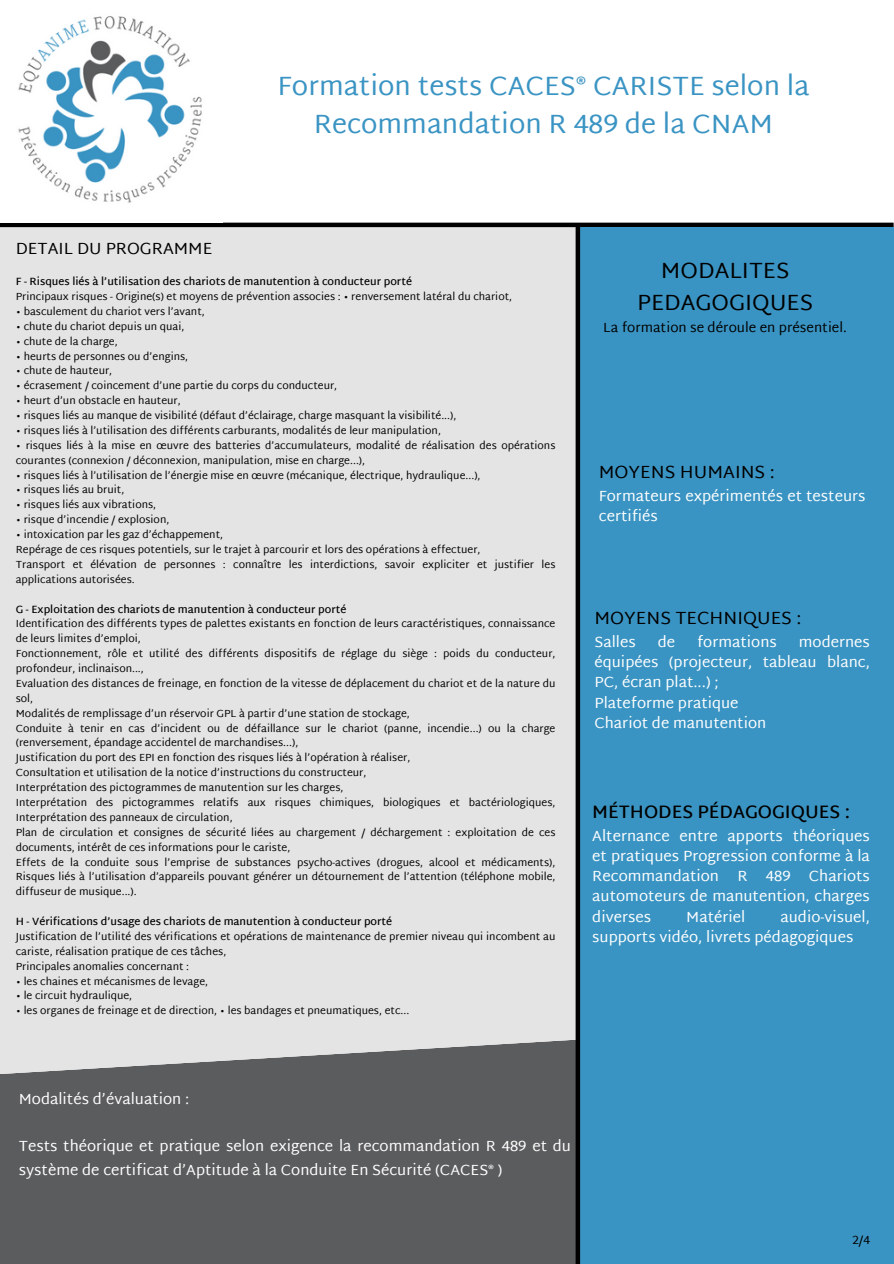
<style>
.page{position:relative;width:894px;height:1264px;background:#fff}
.page>*{position:absolute;margin:0;border:0;box-sizing:border-box;transform-origin:0 0}
.t1{font:27px/37.2px "Martel Sans";color:#3a94c3;text-align:center}
.t2{font:22.5px/31.5px "Martel Sans";color:#000;text-align:center}
.t3{font:18px "Martel Sans";color:#000}
.t4{font:600 18px "Martel Sans";color:#000}
.t5{font:16.5px "Martel Sans";color:#000}
.t6{font:15px/20.2px "Martel Sans";color:#fff}
.t7{font:13.5px "Martel Sans";color:#000}
.t8{font:12px "Martel Sans";color:#000}
.t9{font:10.5px/14.9px "Martel Sans";color:#000}
.t10{font:600 10.5px "Martel Sans";color:#000}
</style>
<div class="page">
<div style="left:0;top:227px;width:575px;height:1035px;background:#e4e4e4"></div>
<svg style="left:0;top:1040px;width:575px;height:223px;background:#656667"></svg>
<hr style="left:0;top:223px;width:893px;height:4px;background:#000">
<img style="left:18px;top:16px;width:184px;height:187px">
<div style="left:577px;top:227px;width:315px;height:1036px;background:#3a94c3"></div>
<div style="left:575px;top:225px;width:5px;height:1038px;background:#000"></div>
<h2 class="t1" style="left:277px;top:67px;width:533px">Formation tests CACES® CARISTE selon la<br>Recommandation R 489 de la CNAM</h2>
<p class="t5" style="left:16px;top:238px;width:198px">DETAIL DU PROGRAMME</p>
<p class="t10" style="left:16px;top:275px;width:394px">F - Risques liés à l’utilisation des chariots de manutention à conducteur porté</p>
<p class="t9" style="left:16px;top:289px;width:497px">Principaux risques - Origine(s) et moyens de prévention associes : • renversement latéral du chariot,</p>
<p class="t9" style="left:16px;top:304px;width:190px">• basculement du chariot vers l’avant,</p>
<p class="t9" style="left:16px;top:319px;width:170px">• chute du chariot depuis un quai,</p>
<p class="t9" style="left:16px;top:333px;width:103px">• chute de la charge,</p>
<p class="t9" style="left:16px;top:348px;width:174px">• heurts de personnes ou d’engins,</p>
<p class="t9" style="left:16px;top:363px;width:98px">• chute de hauteur,</p>
<p class="t9" style="left:16px;top:378px;width:323px">• écrasement / coincement d’une partie du corps du conducteur,</p>
<p class="t9" style="left:16px;top:393px;width:166px">• heurt d’un obstacle en hauteur,</p>
<p class="t9" style="left:16px;top:408px;width:442px">• risques liés au manque de visibilité (défaut d’éclairage, charge masquant la visibilité...),</p>
<p class="t9" style="left:16px;top:423px;width:426px">• risques liés à l’utilisation des différents carburants, modalités de leur manipulation,</p>
<p class="t9" style="left:16px;top:438px;width:541px">• risques liés à la mise en œuvre des batteries d’accumulateurs, modalité de réalisation des opérations courantes (connexion / déconnexion, manipulation, mise en charge...),</p>
<p class="t9" style="left:16px;top:467px;width:466px">• risques liés à l’utilisation de l’énergie mise en œuvre (mécanique, électrique, hydraulique...),</p>
<p class="t9" style="left:16px;top:482px;width:110px">• risques liés au bruit,</p>
<p class="t9" style="left:16px;top:497px;width:142px">• risques liés aux vibrations,</p>
<p class="t9" style="left:16px;top:512px;width:155px">• risque d’incendie / explosion,</p>
<p class="t9" style="left:16px;top:527px;width:209px">• intoxication par les gaz d’échappement,</p>
<p class="t9" style="left:16px;top:542px;width:466px">Repérage de ces risques potentiels, sur le trajet à parcourir et lors des opérations à effectuer,</p>
<p class="t9" style="left:16px;top:557px;width:541px">Transport et élévation de personnes : connaître les interdictions, savoir expliciter et justifier les applications autorisées.</p>
<p class="t10" style="left:16px;top:602px;width:328px">G - Exploitation des chariots de manutention à conducteur porté</p>
<p class="t9" style="left:16px;top:616px;width:541px">Identification des différents types de palettes existants en fonction de leurs caractéristiques, connaissance de leurs limites d’emploi,</p>
<p class="t9" style="left:16px;top:646px;width:541px">Fonctionnement, rôle et utilité des différents dispositifs de réglage du siège : poids du conducteur, profondeur, inclinaison...,</p>
<p class="t9" style="left:16px;top:676px;width:541px">Evaluation des distances de freinage, en fonction de la vitesse de déplacement du chariot et de la nature du sol,</p>
<p class="t9" style="left:16px;top:705px;width:395px">Modalités de remplissage d’un réservoir GPL à partir d’une station de stockage,</p>
<p class="t9" style="left:16px;top:720px;width:541px">Conduite à tenir en cas d’incident ou de défaillance sur le chariot (panne, incendie...) ou la charge (renversement, épandage accidentel de marchandises...),</p>
<p class="t9" style="left:16px;top:750px;width:396px">Justification du port des EPI en fonction des risques liés à l’opération à réaliser,</p>
<p class="t9" style="left:16px;top:765px;width:352px">Consultation et utilisation de la notice d’instructions du constructeur,</p>
<p class="t9" style="left:16px;top:780px;width:329px">Interprétation des pictogrammes de manutention sur les charges,</p>
<p class="t9" style="left:16px;top:795px;width:541px">Interprétation des pictogrammes relatifs aux risques chimiques, biologiques et bactériologiques,<br>Interprétation des panneaux de circulation,</p>
<p class="t9" style="left:16px;top:824px;width:541px">Plan de circulation et consignes de sécurité liées au chargement / déchargement : exploitation de ces documents, intérêt de ces informations pour le cariste,</p>
<p class="t9" style="left:16px;top:854px;width:541px;text-align:justify">Effets de la conduite sous l’emprise de substances psycho-actives (drogues, alcool et médicaments), Risques liés à l’utilisation d’appareils pouvant générer un détournement de l’attention (téléphone mobile, diffuseur de musique...).</p>
<p class="t10" style="left:16px;top:915px;width:374px">H - Vérifications d’usage des chariots de manutention à conducteur porté</p>
<p class="t9" style="left:16px;top:928px;width:541px">Justification de l’utilité des vérifications et opérations de maintenance de premier niveau qui incombent au cariste, réalisation pratique de ces tâches,</p>
<h4 class="t9" style="left:16px;top:958px;width:175px">Principales anomalies concernant :</h4>
<h5 class="t9" style="left:16px;top:973px;width:194px">• les chaines et mécanismes de levage,</h5>
<h3 class="t9" style="left:16px;top:988px;width:118px">• le circuit hydraulique,</h3>
<h3 class="t9" style="left:16px;top:1003px;width:395px">• les organes de freinage et de direction, • les bandages et pneumatiques, etc...</h3>
<h1 class="t2" style="left:637px;top:255px;width:177px">MODALITES<br>PEDAGOGIQUES</h1>
<h1 class="t7" style="left:603px;top:320px;width:245px">La formation se déroule en présentiel.</h1>
<h3 class="t3" style="left:598px;top:461px;width:177px">MOYENS HUMAINS :</h3>
<h3 class="t6" style="left:598px;top:485px;width:268px">Formateurs expérimentés et testeurs certifiés</h3>
<h3 class="t3" style="left:594px;top:607px;width:208px">MOYENS TECHNIQUES :</h3>
<h3 class="t6" style="left:594px;top:631px;width:43px">Salles</h3>
<h3 class="t6" style="left:657px;top:631px;width:19px">de</h3>
<h3 class="t6" style="left:697px;top:631px;width:81px">formations</h3>
<h3 class="t6" style="left:594px;top:631px;width:277px;text-indent:204px">modernes équipées (projecteur, tableau blanc,<br>PC, écran plat...) ;<br>Plateforme pratique<br>Chariot de manutention</h3>
<h3 class="t4" style="left:592px;top:801px;width:259px">MÉTHODES PÉDAGOGIQUES :</h3>
<h3 class="t6" style="left:592px;top:825px;width:279px;text-align:justify">Alternance entre apports théoriques et pratiques Progression conforme à la Recommandation R 489 Chariots automoteurs de manutention, charges diverses</h3>
<h3 class="t6" style="left:686px;top:906px;width:61px">Matériel</h3>
<h3 class="t6" style="left:592px;top:906px;width:279px;text-indent:188px">audio-visuel, supports vidéo, livrets pédagogiques</h3>
<p class="t6" style="left:19px;top:1088px;width:172px">Modalités d’évaluation :</p>
<p class="t6" style="left:19px;top:1133px;width:553px;line-height:23.7px">Tests théorique et pratique selon exigence la recommandation R 489 et du système de certificat d’Aptitude à la Conduite En Sécurité (CACES® )</p>
<p class="t8" style="left:852px;top:1232px;width:19px">2/4</p>
</div>
